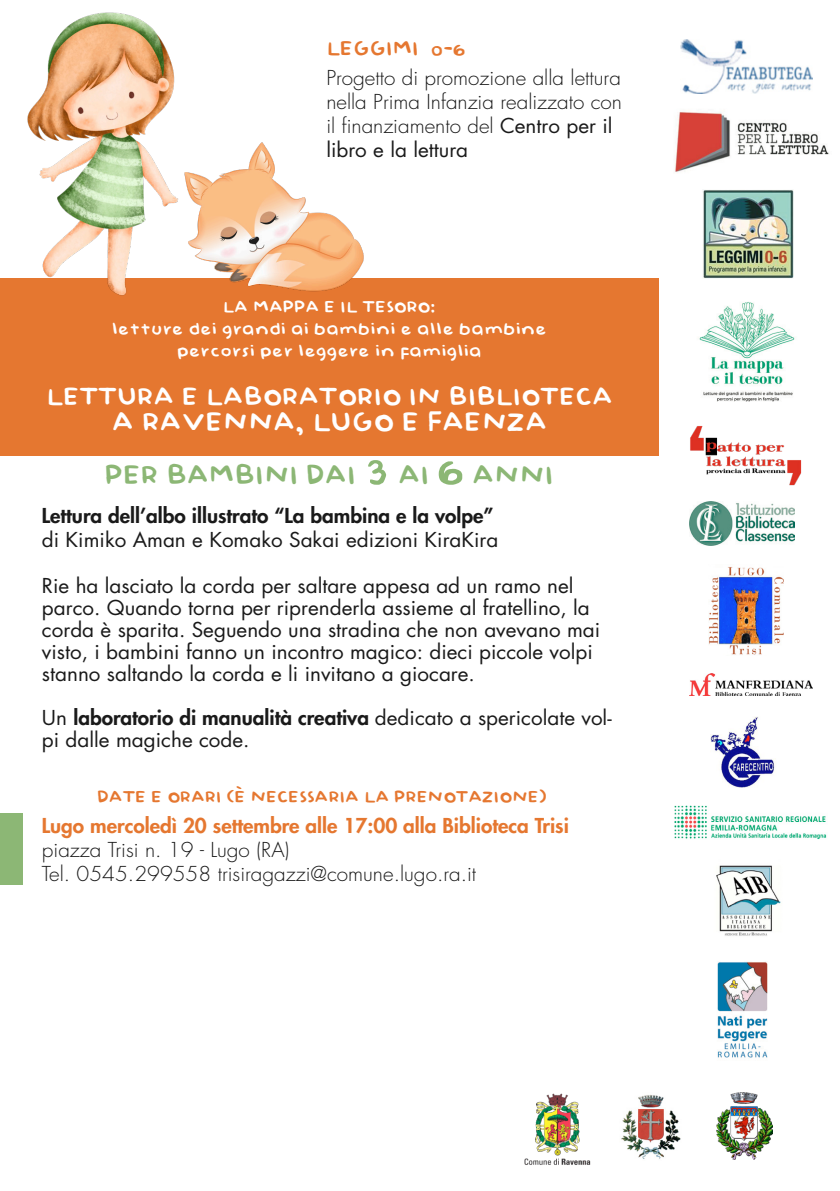
<style>
.page{position:relative;width:840px;height:1191px;background:#fff}
.page>*{position:absolute;margin:0;border:0;box-sizing:border-box;transform-origin:0 0}
.t1{font:31.6px "Baby Doll";color:#8cb775;scale:1.04 1}
.t2{font:31.6px "Baby Doll";color:#fff;scale:1.04 1}
.t3{font:29.8px "Baby Doll";color:#fff;scale:1.04 1}
.t4{font:24px "Baby Doll";color:#e57730}
.t5{font:20px/22px "Futura Std";color:#1a1a1a}
.t6{font:300 20px/24px "Futura Std";color:#1a1a1a}
.t7{font:800 20px/24px "Futura Std";color:#1a1a1a}
.t8{font:800 20px "Futura Std";color:#e57730}
.t9{font:19.4px "Baby Doll";color:#fff;scale:1.06 1}
.t10{font:19.4px "Baby Doll";color:#e57730;scale:1.06 1}
.s1{font-weight:400}
.s2{font-size:51.4px}
.s3{font-weight:800}
</style>
<div class="page">
<div style="left:0;top:278px;width:658px;height:177px;background:#e57730"></div>
<img style="left:675px;top:112px;width:154px;height:60px">
<img style="left:680px;top:40px;width:132px;height:53px">
<img style="left:702px;top:190px;width:90px;height:88px">
<img style="left:699px;top:302px;width:96px;height:100px">
<img style="left:690px;top:426px;width:111px;height:60px">
<img style="left:689px;top:502px;width:105px;height:43px">
<img style="left:708px;top:567px;width:74px;height:88px">
<img style="left:690px;top:673px;width:122px;height:22px">
<img style="left:717px;top:962px;width:51px;height:96px">
<img style="left:710px;top:717px;width:66px;height:70px">
<img style="left:674px;top:805px;width:153px;height:34px">
<img style="left:621px;top:1094px;width:60px;height:65px">
<img style="left:524px;top:1093px;width:67px;height:72px">
<img style="left:716px;top:1092px;width:55px;height:67px">
<img style="left:716px;top:865px;width:65px;height:71px">
<div style="left:0;top:813px;width:22px;height:71px;background:#8cb775"></div>
<img style="left:27px;top:12px;width:143px;height:284px">
<img style="left:162px;top:58px;width:202px;height:238px">
<p class="t4" style="left:326px;top:35px;width:141px">LEGGIMI 0-6</p>
<p class="t6" style="left:326px;top:66px;width:297px">Progetto di promozione alla lettura nella Prima Infanzia realizzato con il finanziamento del <span class="s1">Centro per il libro e la lettura</span></p>
<p class="t9" style="left:223px;top:296px;width:202px">LA MAPPA E IL TESORO:</p>
<p class="t9" style="left:112px;top:318px;width:412px">letture dei grandi ai bambini e alle bambine</p>
<p class="t9" style="left:177px;top:340px;width:288px">percorsi per leggere in famiglia</p>
<p class="t3" style="left:46px;top:380px;width:546px">LETTURA E LABORATORIO IN BIBLIOTECA</p>
<p class="t2" style="left:112px;top:405px;width:420px">A RAVENNA, LUGO E FAENZA</p>
<p class="t1" style="left:105px;top:457px;width:433px">PER BAMBINI DAI <span class="s2">3</span> AI <span class="s2">6</span> ANNI</p>
<p class="t7" style="left:42px;top:503px;width:458px">Lettura dell’albo illustrato “La bambina e la volpe” <span class="s1">di Kimiko Aman e Komako Sakai edizioni KiraKira</span></p>
<p class="t5" style="left:42px;top:575px;width:559px">Rie ha lasciato la corda per saltare appesa ad un ramo nel parco. Quando torna per riprenderla assieme al fratellino, la corda è sparita. Seguendo una stradina che non avevano mai visto, i bambini fanno un incontro magico: dieci piccole volpi stanno saltando la corda e li invitano a giocare.</p>
<p class="t5" style="left:42px;top:707px;width:571px">Un <span class="s3">laboratorio di manualità creativa</span> dedicato a spericolate vol&shy;pi dalle magiche code.</p>
<p class="t10" style="left:97px;top:786px;width:424px">DATE E ORARI (È NECESSARIA LA PRENOTAZIONE)</p>
<p class="t8" style="left:42px;top:813px;width:528px">Lugo mercoledì 20 settembre alle 17:00 alla Biblioteca Trisi</p>
<p class="t6" style="left:42px;top:838px;width:249px">piazza Trisi n. 19 - Lugo (RA)</p>
<p class="t6" style="left:42px;top:862px;width:435px">Tel. 0545.299558 trisiragazzi@comune.lugo.ra.it</p>
</div>
